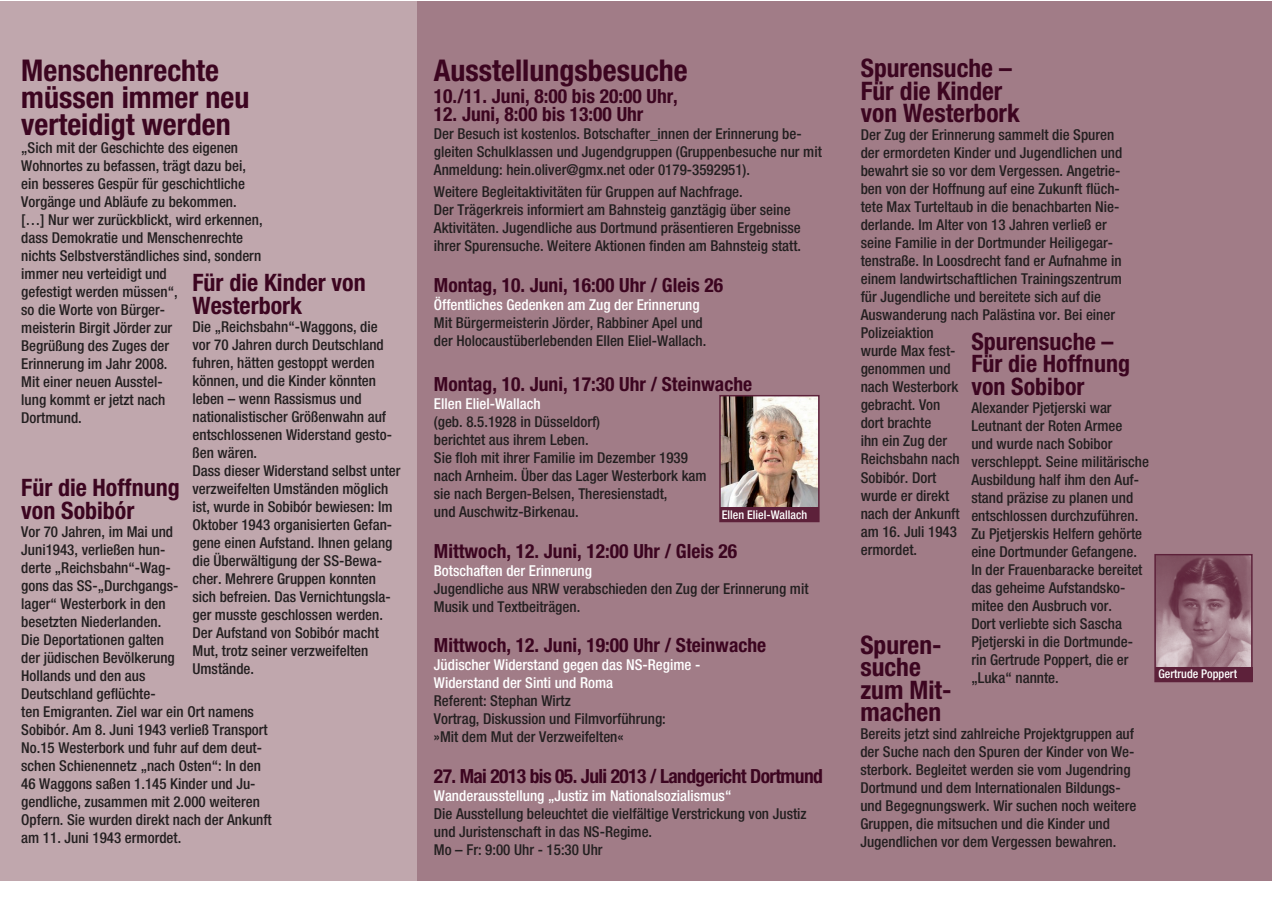
<style>
.page{position:relative;width:1272px;height:902px;background:#fff}
.page>*{position:absolute;margin:0;border:0;box-sizing:border-box;transform-origin:0 0}
.t1{font:700 condensed 30px/27px "Helvetica Neue";color:#3c0520}
.t2{font:700 condensed 25.5px/22.5px "Helvetica Neue";color:#3c0520}
.t3{font:700 condensed 24px/22.5px "Helvetica Neue";color:#3c0520}
.t4{font:700 condensed 19.5px "Helvetica Neue";color:#3c0520}
.t5{font:700 condensed 19.5px "Helvetica Neue";letter-spacing:-.03em;color:#3c0520}
.t6{font:500 condensed 15px/18px "Helvetica Neue";color:#231f20}
.t7{font:500 condensed 15px/18px "Helvetica Neue";color:#fff}
.t8{font:500 condensed 12px "Helvetica Neue";color:#fff}
</style>
<div class="page">
<div style="left:0;top:1px;width:851px;height:879px;background:#c0a7ad"></div>
<div style="left:417px;top:1px;width:853px;height:879px;background:#a17c87"></div>
<img style="left:1157px;top:557px;width:92px;height:109px">
<div style="left:1154px;top:554px;width:98px;height:128px;border:2px solid #5d213a"></div>
<div style="left:1155px;top:666px;width:97px;height:15px;background:#5d213a"></div>
<img style="left:722px;top:398px;width:94px;height:109px">
<div style="left:719px;top:395px;width:100px;height:127px;border:2px solid #5d213a"></div>
<div style="left:720px;top:507px;width:98px;height:15px;background:#5d213a"></div>
<h1 class="t1" style="left:21px;top:56px;width:230px">Menschenrechte müssen immer neu verteidigt werden</h1>
<p class="t6" style="left:21px;top:138px;width:243px">„Sich mit der Geschichte des eigenen<br>Wohnortes zu befassen, trägt dazu bei, ein besseres Gespür für geschichtliche<br>Vorgänge und Abläufe zu bekommen. […] Nur wer zurückblickt, wird erkennen, dass Demokratie und Menschenrechte nichts Selbstverständliches sind, sondern immer neu verteidigt und<br>gefestigt werden müssen“,<br>so die Worte von Bürger-<br>meisterin Birgit Jörder zur<br>Begrüßung des Zuges der<br>Erinnerung im Jahr 2008.<br>Mit einer neuen Ausstel-<br>lung kommt er jetzt nach<br>Dortmund.</p>
<h3 class="t3" style="left:192px;top:271px;width:175px">Für die Kinder von<br>Westerbork</h3>
<p class="t6" style="left:192px;top:317px;width:209px">Die „Reichsbahn“-Waggons, die<br>vor 70 Jahren durch Deutschland fuhren, hätten gestoppt werden können, und die Kinder könnten leben – wenn Rassismus und nationalistischer Größenwahn auf entschlossenen Widerstand gesto&shy;ßen wären.<br>Dass dieser Widerstand selbst unter verzweifelten Umständen möglich ist, wurde in Sobibór bewiesen: Im<br>Oktober 1943 organisierten Gefan&shy;gene einen Aufstand. Ihnen gelang die Überwältigung der SS-Bewa&shy;cher. Mehrere Gruppen konnten sich befreien. Das Vernichtungsla&shy;ger musste geschlossen werden.<br>Der Aufstand von Sobibór macht<br>Mut, trotz seiner verzweifelten<br>Umstände.</p>
<h3 class="t3" style="left:21px;top:476px;width:160px">Für die Hoffnung von Sobibór</h3>
<p class="t6" style="left:21px;top:522px;width:252px">Vor 70 Jahren, im Mai und<br>Juni1943, verließen hun-<br>derte „Reichsbahn“-Wag-<br>gons das SS-„Durchgangs-<br>lager“ Westerbork in den<br>besetzten Niederlanden.<br>Die Deportationen galten<br>der jüdischen Bevölkerung<br>Hollands und den aus<br>Deutschland geflüchte-<br>ten Emigranten. Ziel war ein Ort namens<br>Sobibór. Am 8. Juni 1943 verließ Transport<br>No.15 Westerbork und fuhr auf dem deut&shy;schen Schienennetz „nach Osten“: In den<br>46 Waggons saßen 1.145 Kinder und Ju&shy;gendliche, zusammen mit 2.000 weiteren<br>Opfern. Sie wurden direkt nach der Ankunft am 11. Juni 1943 ermordet.</p>
<h1 class="t1" style="left:434px;top:56px;width:255px">Ausstellungsbesuche</h1>
<h3 class="t4" style="left:434px;top:84px;width:245px">10./11. Juni, 8:00 bis 20:00 Uhr,</h3>
<h3 class="t4" style="left:434px;top:102px;width:211px">12. Juni, 8:00 bis 13:00 Uhr</h3>
<p class="t6" style="left:434px;top:124px;width:389px">Der Besuch ist kostenlos. Botschafter_innen der Erinnerung be&shy;gleiten Schulklassen und Jugendgruppen (Gruppenbesuche nur mit<br>Anmeldung: hein.oliver@gmx.net oder 0179-3592951).</p>
<p class="t6" style="left:434px;top:183px;width:369px">Weitere Begleitaktivitäten für Gruppen auf Nachfrage.<br>Der Trägerkreis informiert am Bahnsteig ganztägig über seine Aktivitäten. Jugendliche aus Dortmund präsentieren Ergebnisse ihrer Spurensuche. Weitere Aktionen finden am Bahnsteig statt.</p>
<h3 class="t4" style="left:434px;top:273px;width:291px">Montag, 10. Juni, 16:00 Uhr / Gleis 26</h3>
<p class="t7" style="left:434px;top:295px;width:267px">Öffentliches Gedenken am Zug der Erinnerung</p>
<p class="t6" style="left:434px;top:313px;width:274px">Mit Bürgermeisterin Jörder, Rabbiner Apel und der Holocaustüberlebenden Ellen Eliel-Wallach.</p>
<h3 class="t4" style="left:434px;top:372px;width:320px">Montag, 10. Juni, 17:30 Uhr / Steinwache</h3>
<p class="t7" style="left:434px;top:394px;width:108px">Ellen Eliel-Wallach</p>
<p class="t6" style="left:434px;top:412px;width:274px">(geb. 8.5.1928 in Düsseldorf)<br>berichtet aus ihrem Leben.<br>Sie floh mit ihrer Familie im Dezember 1939 nach Arnheim. Über das Lager Westerbork kam sie nach Bergen-Belsen, Theresienstadt,<br>und Auschwitz-Birkenau.</p>
<h3 class="t4" style="left:434px;top:538px;width:305px">Mittwoch, 12. Juni, 12:00 Uhr / Gleis 26</h3>
<p class="t7" style="left:434px;top:561px;width:159px">Botschaften der Erinnerung</p>
<p class="t6" style="left:434px;top:579px;width:376px">Jugendliche aus NRW verabschieden den Zug der Erinnerung mit<br>Musik und Textbeiträgen.</p>
<h3 class="t4" style="left:434px;top:633px;width:334px">Mittwoch, 12. Juni, 19:00 Uhr / Steinwache</h3>
<p class="t7" style="left:434px;top:655px;width:268px">Jüdischer Widerstand gegen das NS-Regime -<br>Widerstand der Sinti und Roma</p>
<p class="t6" style="left:434px;top:691px;width:233px">Referent: Stephan Wirtz<br>Vortrag, Diskussion und Filmvorführung: »Mit dem Mut der Verzweifelten«</p>
<h3 class="t5" style="left:434px;top:763px;width:390px">27. Mai 2013 bis 05. Juli 2013 / Landgericht Dortmund</h3>
<p class="t7" style="left:434px;top:786px;width:299px">Wanderausstellung „Justiz im Nationalsozialismus“</p>
<p class="t6" style="left:434px;top:804px;width:374px">Die Ausstellung beleuchtet die vielfältige Verstrickung von Justiz und Juristenschaft in das NS-Regime.<br>Mo – Fr: 9:00 Uhr - 15:30 Uhr</p>
<p class="t8" style="left:721px;top:507px;width:87px">Ellen Eliel-Wallach</p>
<h2 class="t2" style="left:860px;top:57px;width:161px">Spurensuche –<br>Für die Kinder von Westerbork</h2>
<p class="t6" style="left:860px;top:126px;width:263px">Der Zug der Erinnerung sammelt die Spuren der ermordeten Kinder und Jugendlichen und bewahrt sie so vor dem Vergessen. Angetrie&shy;ben von der Hoffnung auf eine Zukunft flüch&shy;tete Max Turteltaub in die benachbarten Nie&shy;derlande. Im Alter von 13 Jahren verließ er seine Familie in der Dortmunder Heiligegar&shy;tenstraße. In Loosdrecht fand er Aufnahme in einem landwirtschaftlichen Trainingszentrum für Jugendliche und bereitete sich auf die<br>Auswanderung nach Palästina vor. Bei einer<br>Polizeiaktion<br>wurde Max fest-<br>genommen und<br>nach Westerbork<br>gebracht. Von<br>dort brachte<br>ihn ein Zug der<br>Reichsbahn nach<br>Sobibór. Dort<br>wurde er direkt<br>nach der Ankunft<br>am 16. Juli 1943<br>ermordet.</p>
<h3 class="t3" style="left:971px;top:329px;width:160px">Spurensuche –<br>Für die Hoffnung von Sobibor</h3>
<p class="t6" style="left:971px;top:398px;width:179px">Alexander Pjetjerski war<br>Leutnant der Roten Armee<br>und wurde nach Sobibor verschleppt. Seine militärische<br>Ausbildung half ihm den Auf&shy;stand präzise zu planen und entschlossen durchzuführen.<br>Zu Pjetjerskis Helfern gehörte eine Dortmunder Gefangene.<br>In der Frauenbaracke bereitet das geheime Aufstandsko&shy;mitee den Ausbruch vor.<br>Dort verliebte sich Sascha<br>Pjetjerski in die Dortmunde&shy;rin Gertrude Poppert, die er „Luka“ nannte.</p>
<h2 class="t2" style="left:860px;top:632px;width:93px">Spuren&shy;suche zum Mit&shy;machen</h2>
<p class="t6" style="left:860px;top:724px;width:277px">Bereits jetzt sind zahlreiche Projektgruppen auf der Suche nach den Spuren der Kinder von We&shy;sterbork. Begleitet werden sie vom Jugendring Dortmund und dem Internationalen Bildungs&shy;und Begegnungswerk. Wir suchen noch weitere Gruppen, die mitsuchen und die Kinder und Jugendlichen vor dem Vergessen bewahren.</p>
<p class="t8" style="left:1158px;top:666px;width:80px">Gertrude Poppert</p>
</div>
